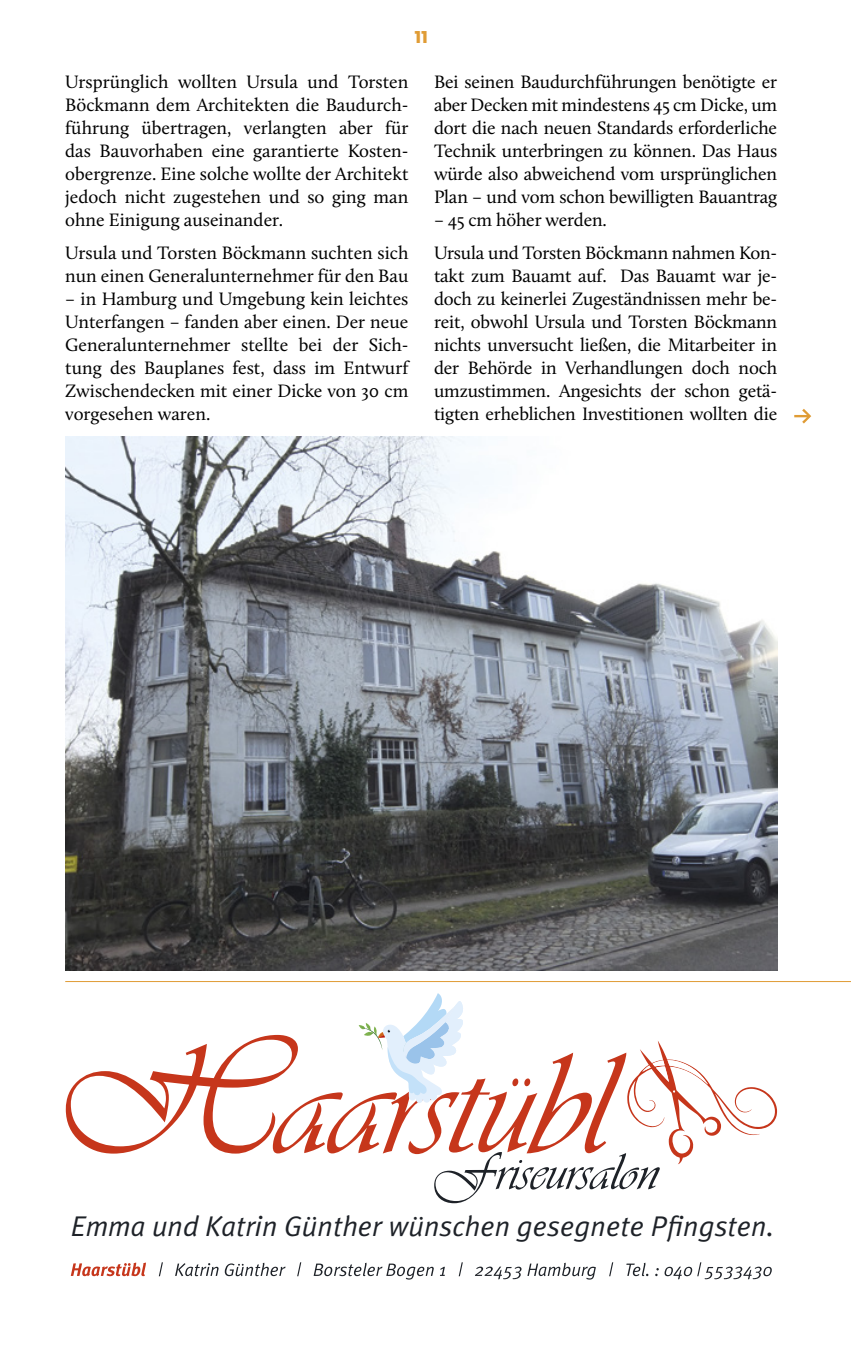
<style>
.page{position:relative;width:851px;height:1361px;background:#fff}
.page>*{position:absolute;margin:0;border:0;box-sizing:border-box;transform-origin:0 0}
.t1{font:54px "Vivaldi DCL";color:#1e2228}
.t2{font:italic 28.4px "Meta Plus Normal";letter-spacing:.005em;color:#1e2228}
.GBB_19_NORMALTEXT{font:18.6px/23px "Calluna";color:#000;text-align:justify}
.t3{font:800 18px "Mont";color:#e09c35}
</style>
<div class="page">
<hr style="left:65px;top:981px;width:785px;height:1px;background:#e09c35">
<svg style="left:794px;top:409px;width:17px;height:14px"></svg>
<svg style="left:159px;top:1262px;width:612px;height:17px"></svg>
<svg style="left:71px;top:1262px;width:75px;height:14px"></svg>
<svg style="left:627px;top:1041px;width:150px;height:123px"></svg>
<svg style="left:66px;top:1035px;width:560px;height:119px"></svg>
<svg style="left:512px;top:1078px;width:6px;height:8px"></svg>
<svg style="left:524px;top:1078px;width:6px;height:8px"></svg>
<svg style="left:358px;top:993px;width:106px;height:110px"></svg>
<img style="left:65px;top:437px;width:712px;height:533px">
<p class="t3" style="left:414px;top:25px;width:15px">11</p>
<p class="GBB_19_NORMALTEXT" style="left:65px;top:70px;width:345px">Ursprünglich wollten Ursula und Torsten Böckmann dem Architekten die Baudurch&shy;führung übertragen, verlangten aber für das Bauvorhaben eine garantierte Kosten&shy;obergrenze. Eine solche wollte der Architekt jedoch nicht zugestehen und so ging man ohne Einigung auseinander.</p>
<p class="GBB_19_NORMALTEXT" style="left:65px;top:241px;width:345px">Ursula und Torsten Böckmann suchten sich nun einen Generalunternehmer für den Bau</p>
<p class="GBB_19_NORMALTEXT" style="left:65px;top:287px;width:345px">– in Hamburg und Umgebung kein leichtes Unterfangen – fanden aber einen. Der neue Generalunternehmer stellte bei der Sich&shy;tung des Bauplanes fest, dass im Entwurf Zwischendecken mit einer Dicke von 30 cm vorgesehen waren.</p>
<p class="GBB_19_NORMALTEXT" style="left:434px;top:70px;width:345px">Bei seinen Baudurchführungen benötigte er aber Decken mit mindestens 45 cm Dicke, um dort die nach neuen Standards erforderliche Technik unterbringen zu können. Das Haus würde also abweichend vom ursprünglichen Plan – und vom schon bewilligten Bauantrag</p>
<p class="GBB_19_NORMALTEXT" style="left:434px;top:208px;width:174px">– 45 cm höher werden.</p>
<p class="GBB_19_NORMALTEXT" style="left:434px;top:241px;width:345px">Ursula und Torsten Böckmann nahmen Kon&shy;takt zum Bauamt auf. Das Bauamt war je&shy;doch zu keinerlei Zugeständnissen mehr be&shy;reit, obwohl Ursula und Torsten Böckmann nichts unversucht ließen, die Mitarbeiter in der Behörde in Verhandlungen doch noch umzustimmen. Angesichts der schon getä&shy;tigten erheblichen Investitionen wollten die</p>
<p class="t1" style="left:434px;top:1142px;width:225px">Friseursalon</p>
<p class="t2" style="left:71px;top:1210px;width:705px">Emma und Katrin Günther wünschen gesegnete Pfingsten.</p>
</div>
